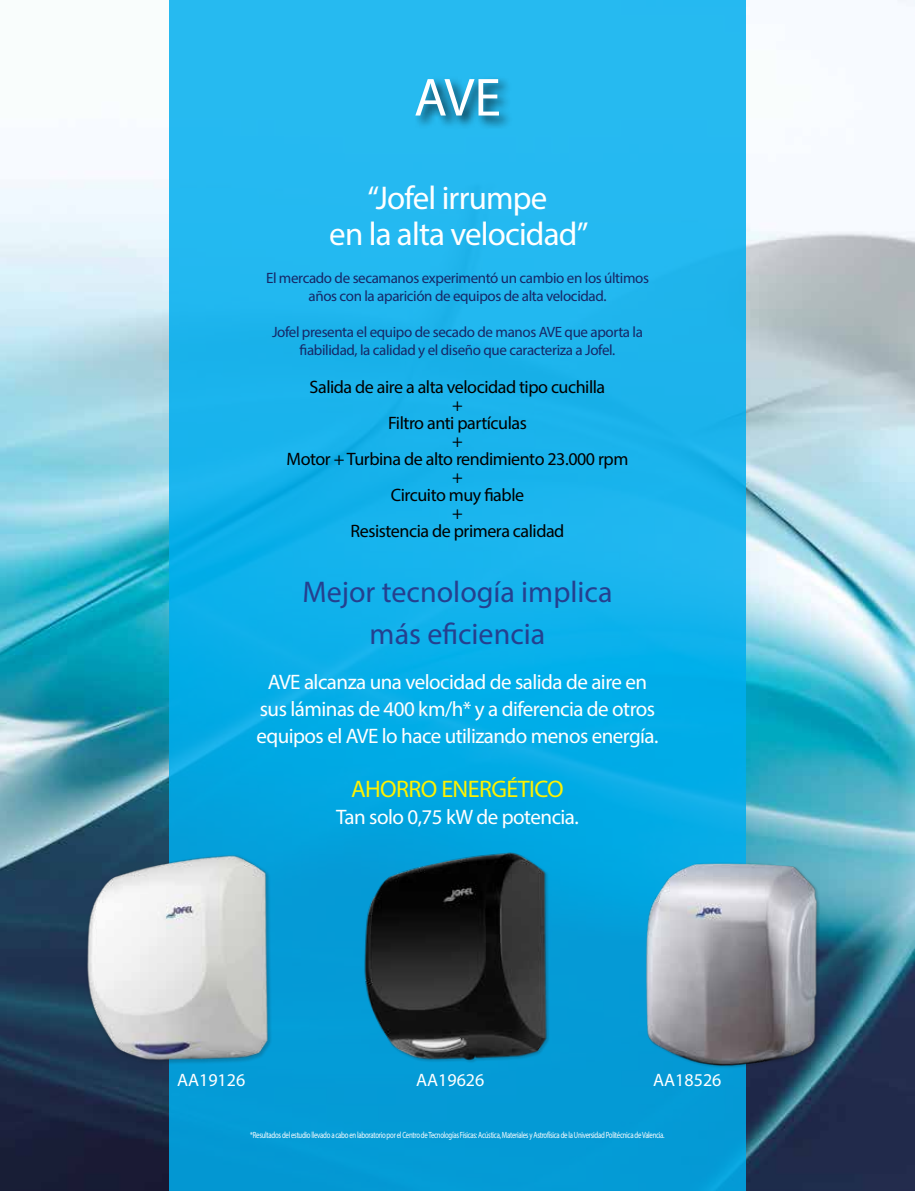
<style>
.page{position:relative;width:915px;height:1191px;background:#fff}
.page>*{position:absolute;margin:0;border:0;box-sizing:border-box;transform-origin:0 0}
.t1{font:54px "Myriad Pro";color:#fff}
.t2{font:33px/36px "Myriad Pro";letter-spacing:-.025em;color:#fff;text-align:center}
.t3{font:30px/42px "Myriad Pro";color:#25408f;text-align:center}
.t4{font:24px "Myriad Pro";letter-spacing:-.025em;color:#fff200}
.t5{font:21px/27px "Myriad Pro";letter-spacing:-.025em;color:#fff;text-align:center}
.t6{font:18px/18px "Myriad Pro";letter-spacing:-.025em;color:#000;text-align:center}
.t7{font:18px "Myriad Pro";color:#fff}
.t8{font:15px/18px "Myriad Pro";letter-spacing:-.025em;color:#162867;text-align:center}
.t9{font:9px "Myriad Pro";letter-spacing:-.04em;color:#fff;scale:.75 1}
</style>
<div class="page">
<img style="left:0;top:0;width:914px;height:1191px">
<svg style="left:0;top:30px;width:54px;height:22px"></svg>
<svg style="left:914px;top:231px;width:1px;height:924px"></svg>
<img style="left:36px;top:57px;width:878px;height:1098px">
<div style="left:169px;top:0;width:576px;height:1191px;background:linear-gradient(to bottom,#29c0f6,#0099d6)"></div>
<div style="left:413px;top:76px;width:100px;height:55px;background:#000;opacity:.75"></div>
<img style="left:620px;top:853px;width:225px;height:223px">
<img style="left:46px;top:825px;width:263px;height:264px">
<img style="left:321px;top:822px;width:268px;height:268px">
<h1 class="t1" style="left:414px;top:64px;width:88px">AVE</h1>
<h2 class="t2" style="left:329px;top:179px;width:261px">“Jofel irrumpe<br>en la alta velocidad”</h2>
<p class="t8" style="left:266px;top:268px;width:384px">El mercado de secamanos experimentó un cambio en los últimos años con la aparición de equipos de alta velocidad.</p>
<p class="t8" style="left:272px;top:322px;width:372px">Jofel presenta el equipo de secado de manos AVE que aporta la fiabilidad, la calidad y el diseño que caracteriza a Jofel.</p>
<p class="t6" style="left:286px;top:377px;width:343px">Salida de aire a alta velocidad tipo cuchilla<br>+<br>Filtro anti partículas<br>+<br>Motor + Turbina de alto rendimiento 23.000 rpm +<br>Circuito muy fiable<br>+<br>Resistencia de primera calidad</p>
<h3 class="t3" style="left:302px;top:570px;width:311px">Mejor tecnología implica más eficiencia</h3>
<h3 class="t5" style="left:256px;top:668px;width:403px">AVE alcanza una velocidad de salida de aire en sus láminas de 400 km/h* y a diferencia de otros equipos el AVE lo hace utilizando menos energía.</h3>
<h3 class="t4" style="left:351px;top:774px;width:214px">AHORRO ENERGÉTICO</h3>
<h3 class="t5" style="left:336px;top:803px;width:244px">Tan solo 0,75 kW de potencia.</h3>
<p class="t7" style="left:177px;top:1068px;width:70px">AA19126</p>
<p class="t7" style="left:416px;top:1068px;width:70px">AA19626</p>
<p class="t7" style="left:653px;top:1068px;width:70px">AA18526</p>
<p class="t9" style="left:250px;top:1129px;width:554px">*Resultados del estudio llevado a cabo en laboratorio por el Centro de Tecnologías Físicas: Acústica, Materiales y Astrofísica de la Universidad Politécnica de Valencia.</p>
</div>
